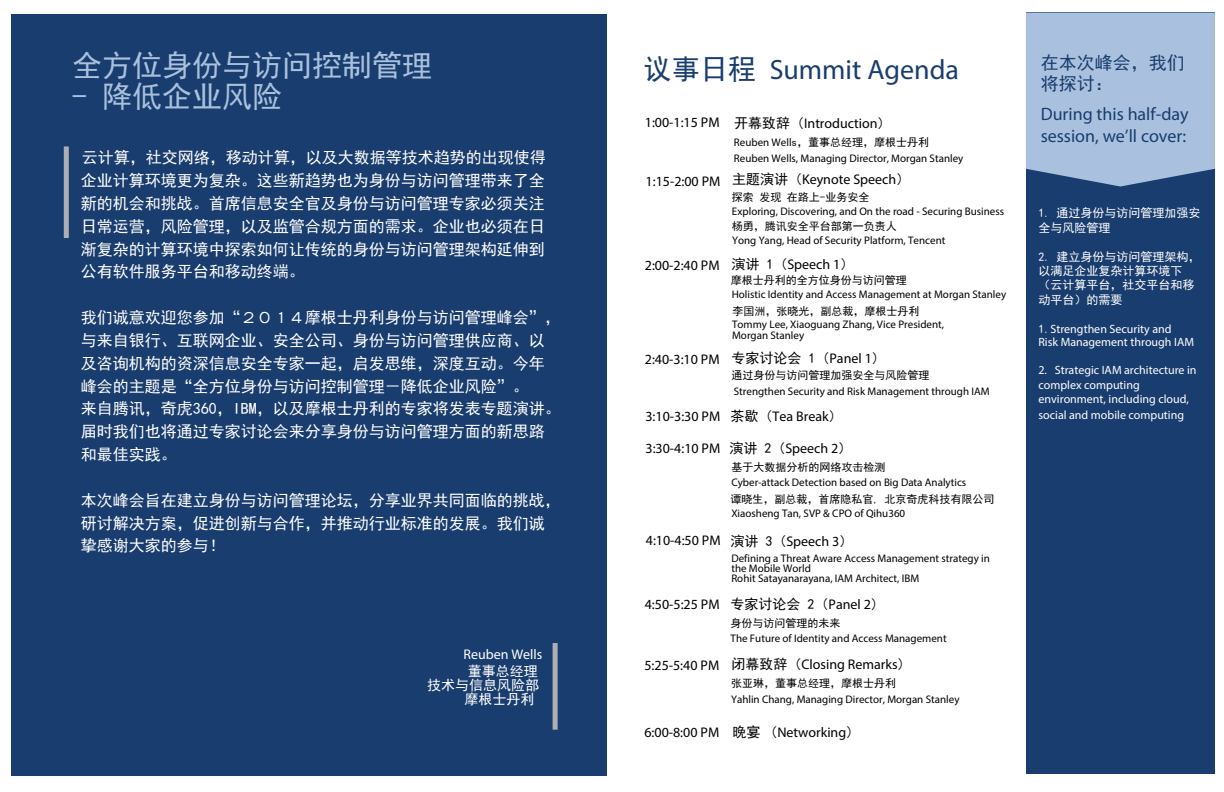
<style>
.page{position:relative;width:1224px;height:792px;background:#fff}
.page>*{position:absolute;margin:0;border:0;box-sizing:border-box;transform-origin:0 0}
.t1{font:30px "Sim Hei";color:#a9c1de}
.t2{font:28px "Myriad Pro";color:#193d6e}
.t3{font:18px/21.6px "Myriad Pro";color:#193d6e}
.t4{font:18px/21.6px "Sim Hei";color:#193d6e}
.t5{font:16px/22.8px "Sim Hei";color:#fff}
.t6{font:14px "Myriad Pro";color:#000}
.t7{font:14px "Sim Hei";color:#000}
.t8{font:14px "Sim Hei";color:#fff}
.t9{font:14px "Myriad Pro";color:#fff}
.t10{font:12px/14.4px "Myriad Pro";color:#fff}
.t11{font:12px/14.4px "Sim Hei";color:#fff}
.t12{font:11px/10.1px "Myriad Pro";color:#000}
.t13{font:11px "Sim Hei";color:#000}
.s1{font-family:"Sim Hei"}
.s2{font-family:"MS Gothic"}
.s3{font-family:"Myriad Pro"}
</style>
<div class="page">
<div style="left:11px;top:14px;width:596px;height:762px;background:#193d6e"></div>
<div style="left:64px;top:146px;width:5px;height:92px;background:#aeafb3"></div>
<div style="left:553px;top:643px;width:5px;height:87px;background:#aeafb3"></div>
<div style="left:1026px;top:13px;width:189px;height:761px;background:#193d6e"></div>
<div style="left:1026px;top:13px;width:189px;height:174px;background:#a9c1de"></div>
<h1 class="t1" style="left:72px;top:51px;width:362px">全方位身份与访问控制管理</h1>
<h1 class="t1" style="left:72px;top:81px;width:212px">- 降低企业风险</h1>
<h3 class="t5" style="left:81px;top:146px;width:466px;text-align:justify">云计算，社交网络，移动计算，以及大数据等技术趋势的出现使得企业计算环境更为复杂。这些新趋势也为身份与访问管理带来了全新的机会和挑战。首席信息安全官及身份与访问管理专家必须关注日常运营，风险管理，以及监管合规方面的需求。企业也必须在日渐复杂的计算环境中探索如何让传统的身份与访问管理架构延伸到公有软件服务平台和移动终端。</h3>
<h3 class="t5" style="left:81px;top:306px;width:482px">我们诚意欢迎您参加“２０１４摩根士丹利身份与访问管理峰会”，与来自银行、互联网企业、安全公司、身份与访问管理供应商、以及咨询机构的资深信息安全专家一起，启发思维，深度互动。今年峰会的主题是“全方位身份与访问控制管理－降低企业风险”。<br>来自腾讯，奇虎360，IBM，以及摩根士丹利的专家将发表专题演讲。届时我们也将通过专家讨论会来分享身份与访问管理方面的新思路和最佳实践。</h3>
<h3 class="t5" style="left:81px;top:489px;width:482px">本次峰会旨在建立身份与访问管理论坛，分享业界共同面临的挑战，研讨解决方案，促进创新与合作，并推动行业标准的发展。我们诚挚感谢大家的参与！</h3>
<p class="t9" style="left:463px;top:646px;width:80px">Reuben Wells</p>
<p class="t8" style="left:468px;top:664px;width:71px">董事总经理</p>
<p class="t8" style="left:427px;top:678px;width:113px">技术与信息风险部</p>
<p class="t8" style="left:465px;top:692px;width:71px">摩根士丹利</p>
<h2 class="t2" style="left:644px;top:52px;width:317px"><span class="s1">议事日程</span> Summit Agenda</h2>
<p class="t6" style="left:645px;top:114px;width:76px">1:00-1:15 PM</p>
<p class="t6" style="left:734px;top:114px;width:159px"><span class="s1">开幕致辞</span><span class="s2">（</span>Introduction<span class="s2">）</span></p>
<p class="t13" style="left:734px;top:136px;width:197px"><span class="s3">Reuben Well</span>s，董事总经理，摩根士丹利</p>
<p class="t12" style="left:734px;top:153px;width:231px">Reuben Wells, Managing Director, Morgan Stanley</p>
<p class="t6" style="left:646px;top:173px;width:76px">1:15-2:00 PM</p>
<p class="t6" style="left:645px;top:257px;width:76px">2:00-2:40 PM</p>
<p class="t6" style="left:645px;top:351px;width:76px">2:40-3:10 PM</p>
<p class="t6" style="left:645px;top:408px;width:76px">3:10-3:30 PM</p>
<p class="t6" style="left:646px;top:440px;width:76px">3:30-4:10 PM</p>
<p class="t6" style="left:646px;top:532px;width:76px">4:10-4:50 PM</p>
<p class="t6" style="left:645px;top:596px;width:76px">4:50-5:25 PM</p>
<p class="t6" style="left:644px;top:657px;width:76px">5:25-5:40 PM</p>
<p class="t6" style="left:644px;top:723px;width:76px">6:00-8:00 PM</p>
<p class="t6" style="left:732px;top:171px;width:180px"><span class="s1">主题演讲</span><span class="s2">（</span>Keynote Speech<span class="s2">）</span></p>
<p class="t13" style="left:732px;top:191px;width:139px">探索 发现 在路上-业务安全</p>
<p class="t12" style="left:732px;top:206px;width:274px">Exploring, Discovering, and On the road - Securing Business</p>
<p class="t13" style="left:732px;top:221px;width:166px">杨勇，腾讯安全平台部第一负责人</p>
<p class="t12" style="left:732px;top:235px;width:215px">Yong Yang, Head of Security Platform, Tencent</p>
<p class="t6" style="left:731px;top:255px;width:125px"><span class="s1">演讲 1</span><span class="s2">（</span>Speech 1<span class="s2">）</span></p>
<p class="t13" style="left:733px;top:305px;width:188px">李国洲，张晓光，副总裁，摩根士丹利</p>
<p class="t12" style="left:732px;top:319px;width:213px;line-height:11.2px">Tommy Lee, Xiaoguang Zhang, Vice President,<br>Morgan Stanley</p>
<p class="t7" style="left:732px;top:351px;width:156px">专家讨论会 1<span class="s2">（</span><span class="s3">Panel 1</span><span class="s2">）</span></p>
<p class="t13" style="left:732px;top:370px;width:199px">通过身份与访问管理加强安全与风险管理</p>
<p class="t12" style="left:734px;top:386px;width:257px">Strengthen Security and Risk Management through IAM</p>
<p class="t6" style="left:731px;top:407px;width:114px"><span class="s1">茶歇</span><span class="s2">（</span>Tea Break<span class="s2">）</span></p>
<p class="t6" style="left:729px;top:440px;width:125px"><span class="s1">演讲 2</span><span class="s2">（</span>Speech 2<span class="s2">）</span></p>
<p class="t13" style="left:731px;top:462px;width:155px">基于大数据分析的网络攻击检测</p>
<p class="t12" style="left:731px;top:478px;width:236px">Cyber-attack Detection based on Big Data Analytics</p>
<p class="t13" style="left:730px;top:493px;width:265px">谭晓生，副总裁，首席隐私官, 北京奇虎科技有限公司</p>
<p class="t12" style="left:731px;top:509px;width:175px">Xiaosheng Tan, SVP &amp; CPO of Qihu360</p>
<p class="t6" style="left:730px;top:533px;width:125px"><span class="s1">演讲 3</span><span class="s2">（</span>Speech 3<span class="s2">）</span></p>
<p class="t12" style="left:731px;top:553px;width:260px">Defining a Threat Aware Access Management strategy in the Mobile World<br>Rohit Satayanarayana, IAM Architect, IBM</p>
<p class="t7" style="left:731px;top:597px;width:156px">专家讨论会 2<span class="s2">（</span><span class="s3">Panel 2</span><span class="s2">）</span></p>
<p class="t13" style="left:731px;top:618px;width:111px">身份与访问管理的未来</p>
<p class="t12" style="left:731px;top:633px;width:218px">The Future of Identity and Access Management</p>
<p class="t6" style="left:731px;top:656px;width:182px"><span class="s1">闭幕致辞</span><span class="s2">（</span>Closing Remarks<span class="s2">）</span></p>
<p class="t13" style="left:731px;top:678px;width:166px">张亚琳，董事总经理，摩根士丹利</p>
<p class="t12" style="left:731px;top:694px;width:230px">Yahlin Chang, Managing Director, Morgan Stanley</p>
<p class="t6" style="left:732px;top:724px;width:129px"><span class="s1">晚宴</span><span class="s2">（</span>Networking<span class="s2">）</span></p>
<p class="t13" style="left:731px;top:275px;width:177px">摩根士丹利的全方位身份与访问管理</p>
<p class="t12" style="left:732px;top:289px;width:276px">Holistic Identity and Access Management at Morgan Stanley</p>
<h3 class="t4" style="left:1041px;top:51px;width:145px">在本次峰会，我们将探讨：</h3>
<h3 class="t3" style="left:1041px;top:103px;width:149px">During this half-day session, we’ll cover:</h3>
<p class="t11" style="left:1039px;top:206px;width:163px">1. 通过身份与访问管理加强安全与风险管理</p>
<p class="t11" style="left:1039px;top:249px;width:163px">2. 建立身份与访问管理架构，以满足企业复杂计算环境下<br>（云计算平台，社交平台和移动平台）的需要</p>
<p class="t10" style="left:1039px;top:322px;width:157px;line-height:12.9px"><span class="s1">1.</span>Strengthen Security and<br>Risk Management through IAM</p>
<p class="t10" style="left:1039px;top:363px;width:160px">2. Strategic IAM architecture in complex computing environment, including cloud,</p>
<p class="t10" style="left:1039px;top:408px;width:147px">social and mobile computing</p>
</div>
